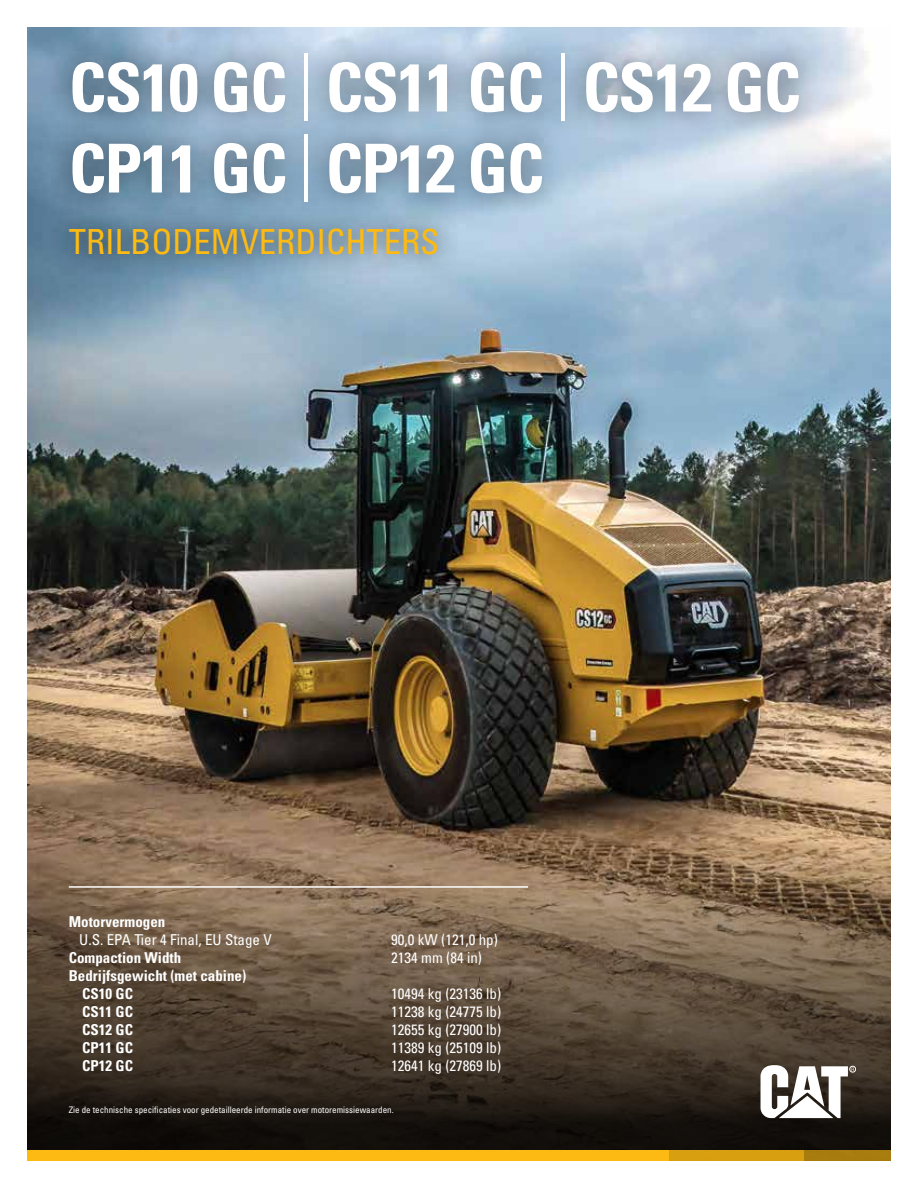
<style>
.page{position:relative;width:918px;height:1188px;background:#fff}
.page>*{position:absolute;margin:0;border:0;box-sizing:border-box;transform-origin:0 0}
.Model{font:700 condensed 67.5px/81px "Univers LT Std";letter-spacing:-.025em;color:#fff}
.Equipment_Type{font:condensed 34.5px "Univers LT Std";color:#fdba12}
.Specs{font:condensed 15px "Univers LT Std";color:#fff}
.Specs-2{font:700 condensed 15px "Univers LT Std";color:#fff}
.t1{font:condensed 9px "Univers LT Std";color:#fff}
.s1{font-weight:300}
</style>
<div class="page">
<img style="left:27px;top:27px;width:864px;height:312px">
<img style="left:27px;top:339px;width:864px;height:812px">
<div style="left:27px;top:1151px;width:641px;height:10px;background:#fdba12"></div>
<div style="left:667px;top:1151px;width:137px;height:10px;background:#d89f10"></div>
<div style="left:804px;top:1151px;width:87px;height:10px;background:#a97c0e"></div>
<div style="left:48px;top:31px;width:775px;height:193px;background:#000;opacity:.48"></div>
<div style="left:48px;top:204px;width:413px;height:75px;background:#000;opacity:.77"></div>
<svg style="left:761px;top:1065px;width:95px;height:53px"></svg>
<hr style="left:69px;top:886px;width:459px;height:2px;background:#fff">
<p class="Model" style="left:69px;top:47px;width:734px">CS10 GC <span class="s1">|</span> CS11 GC <span class="s1">|</span> CS12 GC<br>CP11 GC <span class="s1">|</span> CP12 GC</p>
<p class="Equipment_Type" style="left:69px;top:220px;width:372px">TRILBODEMVERDICHTERS</p>
<p class="Specs-2" style="left:69px;top:913px;width:98px">Motorvermogen</p>
<p class="Specs" style="left:79px;top:930px;width:194px">U.S. EPA Tier 4 Final, EU Stage V</p>
<p class="Specs" style="left:391px;top:930px;width:108px">90,0 kW (121,0 hp)</p>
<p class="Specs-2" style="left:69px;top:949px;width:114px">Compaction Width</p>
<p class="Specs" style="left:391px;top:948px;width:92px">2134 mm (84 in)</p>
<p class="Specs-2" style="left:69px;top:967px;width:179px">Bedrijfsgewicht (met cabine)</p>
<p class="Specs-2" style="left:82px;top:985px;width:52px">CS10 GC</p>
<p class="Specs" style="left:391px;top:984px;width:111px">10494 kg (23136 lb)</p>
<p class="Specs-2" style="left:82px;top:1003px;width:52px">CS11 GC</p>
<p class="Specs" style="left:391px;top:1002px;width:111px">11238 kg (24775 lb)</p>
<p class="Specs-2" style="left:82px;top:1021px;width:52px">CS12 GC</p>
<p class="Specs" style="left:391px;top:1020px;width:111px">12655 kg (27900 lb)</p>
<p class="Specs-2" style="left:82px;top:1039px;width:52px">CP11 GC</p>
<p class="Specs" style="left:391px;top:1038px;width:111px">11389 kg (25109 lb)</p>
<p class="Specs-2" style="left:82px;top:1057px;width:52px">CP12 GC</p>
<p class="Specs" style="left:391px;top:1056px;width:111px">12641 kg (27869 lb)</p>
<p class="t1" style="left:69px;top:1104px;width:326px">Zie de technische specificaties voor gedetailleerde informatie over motoremissiewaarden.</p>
</div>
